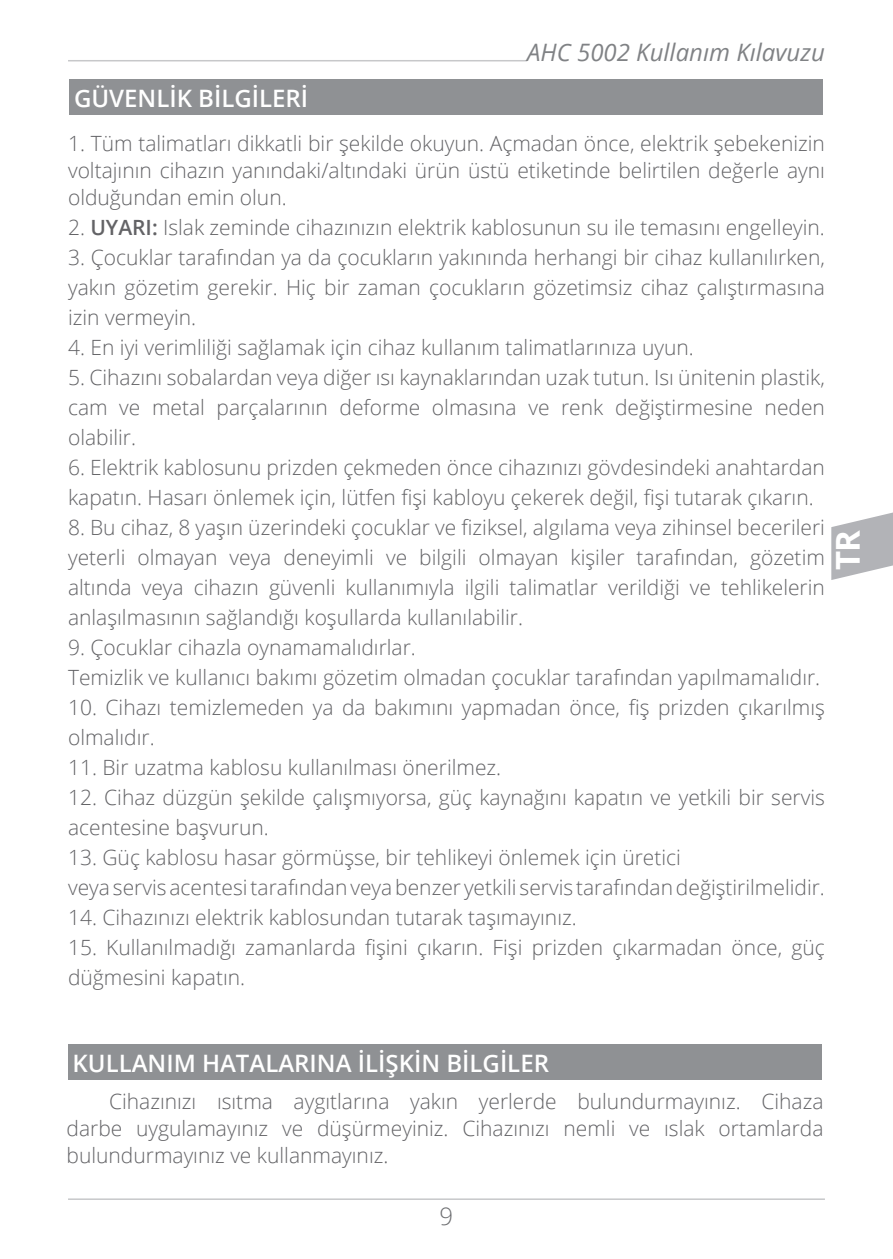
<style>
.page{position:relative;width:893px;height:1259px;background:#fff}
.page>*{position:absolute;margin:0;border:0;box-sizing:border-box;transform-origin:0 0}
.t1{font:700 33px "Open Sans";color:#fff}
.t2{font:600 24px "Open Sans";color:#fff}
.t3{font:italic 24px "Open Sans";color:#808285}
.t4{font:300 24px "Open Sans";color:#6c6d70}
.t5{font:300 21px/30px "Open Sans";color:#636366}
.s1{font-weight:600}
</style>
<div class="page">
<hr style="left:68px;top:60px;width:459px;height:1px;background:#c7c8ca">
<hr style="left:68px;top:1198px;width:757px;height:2px;background:#c7c8ca">
<svg style="left:831px;top:512px;width:62px;height:68px"></svg>
<div style="left:70px;top:79px;width:753px;height:36px;background:#8f9194"></div>
<div style="left:68px;top:1044px;width:754px;height:36px;background:#8f9194"></div>
<p class="t2" style="left:74px;top:81px;width:236px">GÜVENLİK BİLGİLERİ</p>
<p class="t3" style="left:527px;top:36px;width:299px">AHC 5002 Kullanım Kılavuzu</p>
<p class="t5" style="left:68px;top:129px;width:758px;line-height:27px;text-align:justify">1. Tüm talimatları dikkatli bir şekilde okuyun. Açmadan önce, elektrik şebekenizin voltajının cihazın yanındaki/altındaki ürün üstü etiketinde belirtilen değerle aynı olduğundan emin olun.</p>
<p class="t5" style="left:68px;top:212px;width:758px">2. <span class="s1">UYARI:</span> Islak zeminde cihazınızın elektrik kablosunun su ile temasını engelleyin.</p>
<p class="t5" style="left:68px;top:242px;width:758px;text-align:justify">3. Çocuklar tarafından ya da çocukların yakınında herhangi bir cihaz kullanılırken, yakın gözetim gerekir. Hiç bir zaman çocukların gözetimsiz cihaz çalıştırmasına izin vermeyin.</p>
<p class="t5" style="left:68px;top:332px;width:627px">4. En iyi verimliliği sağlamak için cihaz kullanım talimatlarınıza uyun.</p>
<p class="t5" style="left:68px;top:362px;width:758px;text-align:justify">5. Cihazını sobalardan veya diğer ısı kaynaklarından uzak tutun. Isı ünitenin plastik, cam ve metal parçalarının deforme olmasına ve renk değiştirmesine neden olabilir.</p>
<p class="t5" style="left:68px;top:452px;width:758px">6. Elektrik kablosunu prizden çekmeden önce cihazınızı gövdesindeki anahtardan kapatın. Hasarı önlemek için, lütfen fişi kabloyu çekerek değil, fişi tutarak çıkarın.</p>
<p class="t5" style="left:68px;top:512px;width:758px;text-align:justify">8. Bu cihaz, 8 yaşın üzerindeki çocuklar ve fiziksel, algılama veya zihinsel becerileri yeterli olmayan veya deneyimli ve bilgili olmayan kişiler tarafından, gözetim altında veya cihazın güvenli kullanımıyla ilgili talimatlar verildiği ve tehlikelerin anlaşılmasının sağlandığı koşullarda kullanılabilir.</p>
<p class="t5" style="left:68px;top:632px;width:754px">9. Çocuklar cihazla oynamamalıdırlar.<br>Temizlik ve kullanıcı bakımı gözetim olmadan çocuklar tarafından yapılmamalıdır.</p>
<p class="t5" style="left:68px;top:692px;width:758px">10. Cihazı temizlemeden ya da bakımını yapmadan önce, fiş prizden çıkarılmış olmalıdır.</p>
<p class="t5" style="left:68px;top:752px;width:435px">11. Bir uzatma kablosu kullanılması önerilmez.</p>
<p class="t5" style="left:68px;top:782px;width:758px">12. Cihaz düzgün şekilde çalışmıyorsa, güç kaynağını kapatın ve yetkili bir servis acentesine başvurun.</p>
<p class="t5" style="left:68px;top:842px;width:758px">13. Güç kablosu hasar görmüşse, bir tehlikeyi önlemek için üretici<br>veya servis acentesi tarafından veya benzer yetkili servis tarafından değiştirilmelidir.</p>
<p class="t5" style="left:68px;top:902px;width:510px">14. Cihazınızı elektrik kablosundan tutarak taşımayınız.</p>
<p class="t5" style="left:68px;top:932px;width:758px">15. Kullanılmadığı zamanlarda fişini çıkarın. Fişi prizden çıkarmadan önce, güç düğmesini kapatın.</p>
<h1 class="t1" style="left:824px;top:570px;width:41px;rotate:-90deg">TR</h1>
<p class="t2" style="left:73px;top:1046px;width:478px">KULLANIM HATALARINA İLİŞKİN BİLGİLER</p>
<p class="t5" style="left:67px;top:1087px;width:758px;line-height:27px;text-align:justify;text-indent:43px">Cihazınızı ısıtma aygıtlarına yakın yerlerde bulundurmayınız. Cihaza darbe uygulamayınız ve düşürmeyiniz. Cihazınızı nemli ve ıslak ortamlarda bulundurmayınız ve kullanmayınız.</p>
<p class="t4" style="left:440px;top:1200px;width:15px">9</p>
</div>
